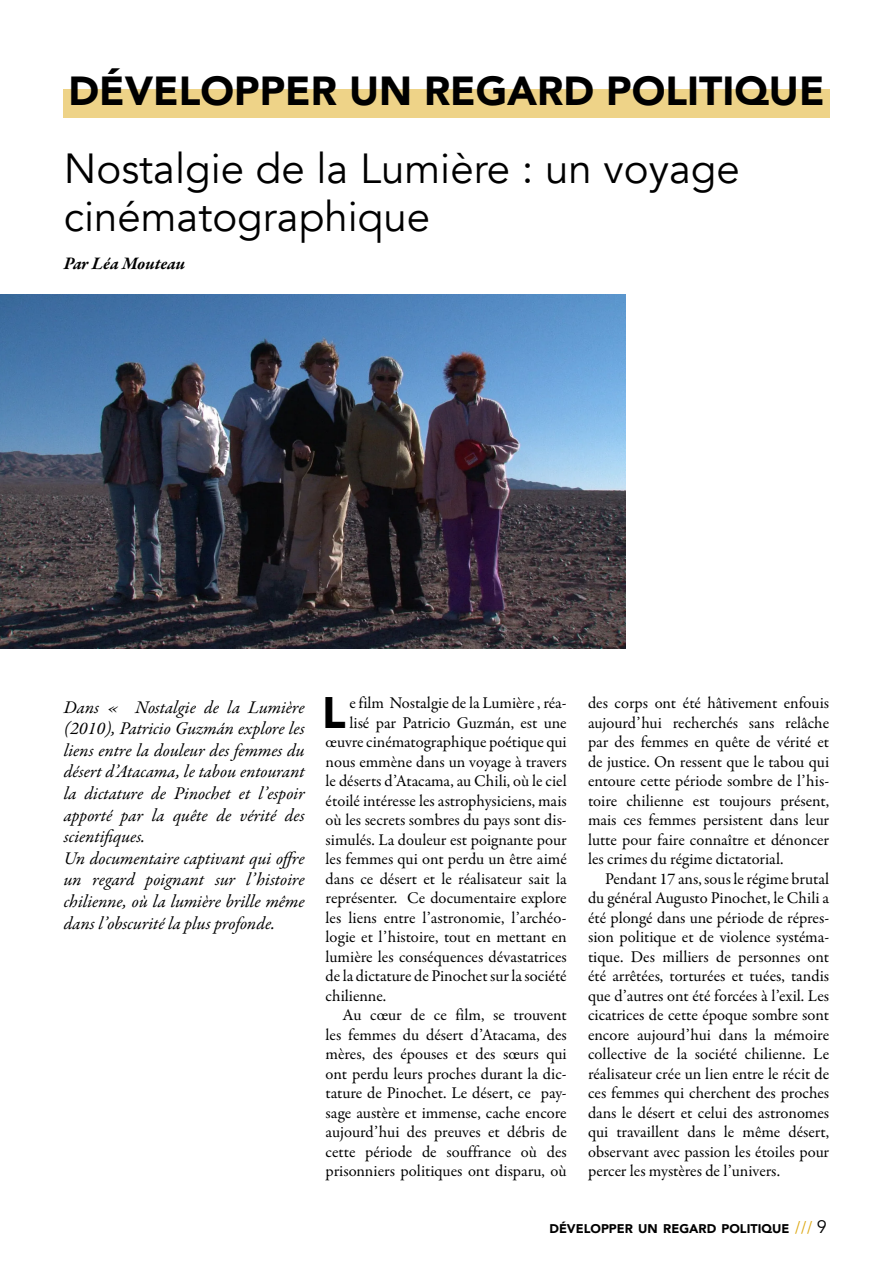
<style>
.page{position:relative;width:893px;height:1263px;background:#fff}
.page>*{position:absolute;margin:0;border:0;box-sizing:border-box;transform-origin:0 0}
.t1{font:900 44.1px "Avenir";color:#000}
.t2{font:42px/48px "Avenir";color:#000}
.t3{font:900 40.5px "Avenir";color:#000}
.t4{font:italic 18px/21.6px "Garamond Premr Pro";color:#000}
.t5{font:italic 700 18px "Garamond Premr Pro";letter-spacing:-.005em;color:#000}
.t6{font:16.5px/19.5px "Garamond Premr Pro";color:#000;text-align:justify}
.t7{font:900 12.6px "Avenir";color:#000}
.s1{font-family:"Minion Pro";font-weight:400;font-size:18px;color:#dda813}
.s2{font-weight:400;font-size:18px}
</style>
<div class="page">
<img style="left:0;top:294px;width:626px;height:354px">
<div style="left:64px;top:90px;width:766px;height:28px;background:#eed388"></div>
<h3 class="t3" style="left:68px;top:56px;width:757px">DÉVELOPPER UN REGARD POLITIQUE</h3>
<h2 class="t2" style="left:64px;top:145px;width:678px">Nostalgie de la Lumière : un voyage cinématographique</h2>
<p class="t5" style="left:64px;top:252px;width:123px">Par Léa Mouteau</p>
<p class="t4" style="left:64px;top:697px;width:242px">Dans « Nostalgie de la Lumière (2010), Patricio Guzmán explore les liens entre la douleur des femmes du désert d’Atacama, le tabou entourant la dictature de Pinochet et l’espoir apporté par la quête de vérité des scientifiques.<br>Un documentaire captivant qui offre un regard poignant sur l’histoire chilienne, où la lumière brille même dans l’obscurité la plus profonde.</p>
<h1 class="t1" style="left:322px;top:674px;width:25px">L</h1>
<p class="t6" style="left:349px;top:694px;width:219px">e film Nostalgie de la Lumière , réa-</p>
<p class="t6" style="left:349px;top:713px;width:219px">lisé par Patricio Guzmán, est une</p>
<p class="t6" style="left:326px;top:733px;width:243px">œuvre cinématographique poétique qui</p>
<p class="t6" style="left:326px;top:752px;width:243px">nous emmène dans un voyage à travers</p>
<p class="t6" style="left:326px;top:772px;width:243px">le déserts d’Atacama, au Chili, où le ciel</p>
<p class="t6" style="left:326px;top:791px;width:243px">étoilé intéresse les astrophysiciens, mais</p>
<p class="t6" style="left:326px;top:811px;width:243px">où les secrets sombres du pays sont dis-</p>
<p class="t6" style="left:326px;top:830px;width:243px">simulés. La douleur est poignante pour</p>
<p class="t6" style="left:326px;top:850px;width:243px">les femmes qui ont perdu un être aimé</p>
<p class="t6" style="left:326px;top:869px;width:243px">dans ce désert et le réalisateur sait la</p>
<p class="t6" style="left:326px;top:889px;width:243px">représenter. Ce documentaire explore</p>
<p class="t6" style="left:326px;top:908px;width:243px">les liens entre l’astronomie, l’archéo-</p>
<p class="t6" style="left:326px;top:928px;width:243px">logie et l’histoire, tout en mettant en</p>
<p class="t6" style="left:326px;top:947px;width:243px">lumière les conséquences dévastatrices</p>
<p class="t6" style="left:326px;top:967px;width:243px">de la dictature de Pinochet sur la société</p>
<p class="t6" style="left:326px;top:986px;width:62px">chilienne.</p>
<p class="t6" style="left:343px;top:1006px;width:226px">Au cœur de ce film, se trouvent</p>
<p class="t6" style="left:326px;top:1025px;width:243px">les femmes du désert d’Atacama, des</p>
<p class="t6" style="left:326px;top:1045px;width:243px">mères, des épouses et des sœurs qui</p>
<p class="t6" style="left:326px;top:1064px;width:243px">ont perdu leurs proches durant la dic-</p>
<p class="t6" style="left:326px;top:1084px;width:243px">tature de Pinochet. Le désert, ce pay-</p>
<p class="t6" style="left:326px;top:1103px;width:243px">sage austère et immense, cache encore</p>
<p class="t6" style="left:326px;top:1123px;width:243px">aujourd’hui des preuves et débris de</p>
<p class="t6" style="left:326px;top:1142px;width:243px">cette période de souffrance où des</p>
<p class="t6" style="left:326px;top:1162px;width:243px">prisonniers politiques ont disparu, où</p>
<p class="t6" style="left:588px;top:694px;width:243px">des corps ont été hâtivement enfouis aujourd’hui recherchés sans relâche par des femmes en quête de vérité et de justice. On ressent que le tabou qui entoure cette période sombre de l’his&shy;toire chilienne est toujours présent, mais ces femmes persistent dans leur lutte pour faire connaître et dénoncer les crimes du régime dictatorial.</p>
<p class="t6" style="left:588px;top:869px;width:243px;text-indent:17px">Pendant 17 ans, sous le régime brutal du général Augusto Pinochet, le Chili a été plongé dans une période de répres&shy;sion politique et de violence systéma&shy;tique. Des milliers de personnes ont été arrêtées, torturées et tuées, tandis que d’autres ont été forcées à l’exil. Les cicatrices de cette époque sombre sont encore aujourd’hui dans la mémoire collective de la société chilienne. Le réalisateur crée un lien entre le récit de ces femmes qui cherchent des proches dans le désert et celui des astronomes qui travaillent dans le même désert, observant avec passion les étoiles pour percer les mystères de l’univers.</p>
<p class="t7" style="left:549px;top:1218px;width:279px">DÉVELOPPER UN REGARD POLITIQUE <span class="s1">///</span> <span class="s2">9</span></p>
</div>
